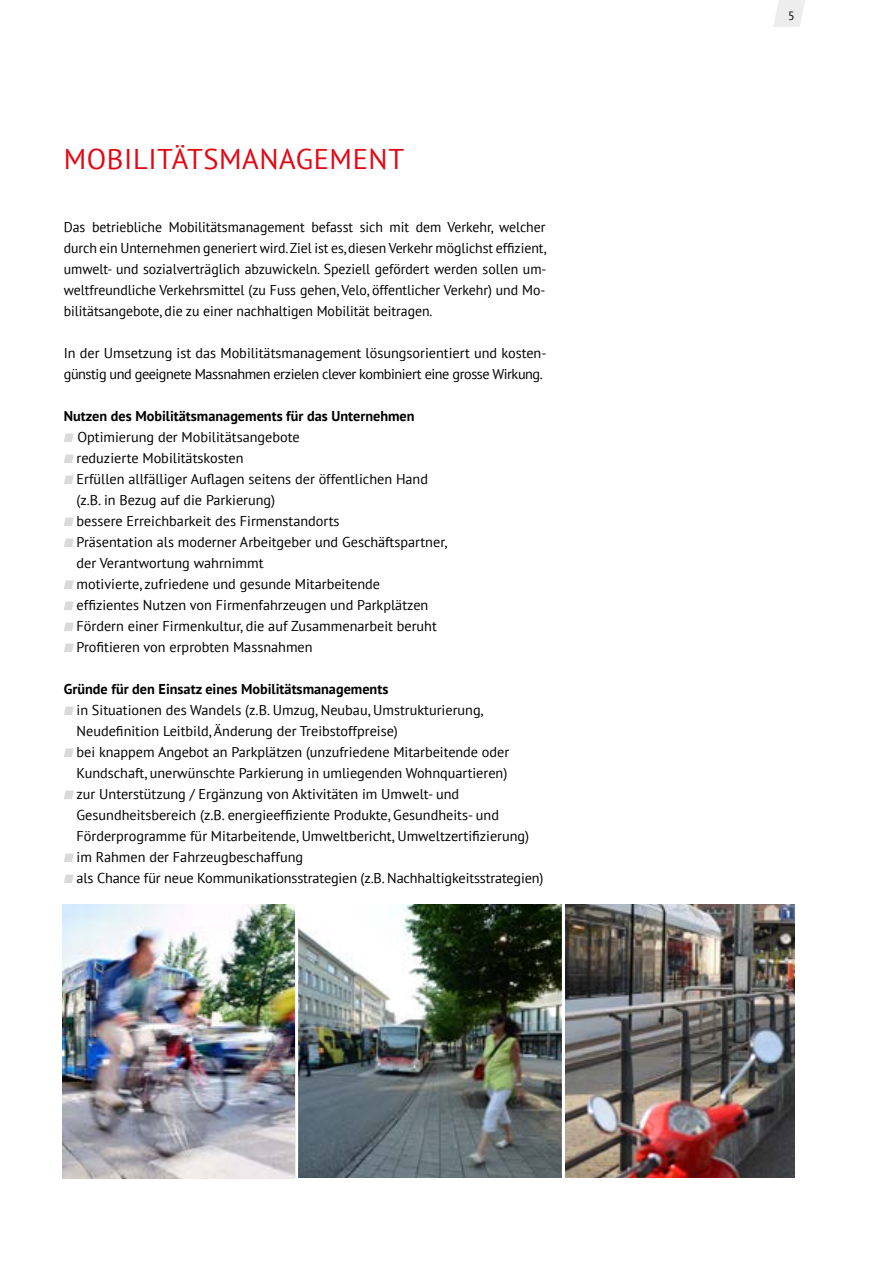
<style>
.page{position:relative;width:893px;height:1263px;background:#fff}
.page>*{position:absolute;margin:0;border:0;box-sizing:border-box;transform-origin:0 0}
.t1{font:28.5px "PT Sans";letter-spacing:.02em;color:#e30613}
.t2{font:14.25px/21px "PT Sans";color:#000}
.t3{font:14.25px/21px "PT Sans";letter-spacing:-.03em;color:#000}
.t4{font:700 14.25px "PT Sans";color:#000}
.t5{font:12px "PT Sans";color:#000}
</style>
<div class="page">
<svg style="left:773px;top:0;width:32px;height:27px"></svg>
<svg style="left:64px;top:433px;width:10px;height:9px"></svg>
<svg style="left:64px;top:454px;width:10px;height:9px"></svg>
<svg style="left:64px;top:475px;width:10px;height:9px"></svg>
<svg style="left:64px;top:517px;width:10px;height:9px"></svg>
<svg style="left:64px;top:538px;width:10px;height:9px"></svg>
<svg style="left:64px;top:580px;width:10px;height:9px"></svg>
<svg style="left:64px;top:601px;width:10px;height:9px"></svg>
<svg style="left:64px;top:622px;width:10px;height:9px"></svg>
<svg style="left:64px;top:643px;width:10px;height:9px"></svg>
<svg style="left:64px;top:706px;width:10px;height:9px"></svg>
<svg style="left:64px;top:748px;width:10px;height:9px"></svg>
<svg style="left:64px;top:790px;width:10px;height:9px"></svg>
<svg style="left:64px;top:853px;width:10px;height:9px"></svg>
<svg style="left:64px;top:874px;width:10px;height:9px"></svg>
<img style="left:298px;top:904px;width:264px;height:274px">
<img style="left:565px;top:904px;width:230px;height:274px">
<img style="left:62px;top:904px;width:232px;height:275px">
<h1 class="t1" style="left:64px;top:141px;width:342px">MOBILITÄTSMANAGEMENT</h1>
<p class="t2" style="left:64px;top:216px;width:484px;text-align:justify">Das betriebliche Mobilitätsmanagement befasst sich mit dem Verkehr, welcher durch ein Unternehmen generiert wird. Ziel ist es, diesen Verkehr möglichst effizient, umwelt- und sozialverträglich abzuwickeln. Speziell gefördert werden sollen um&shy;weltfreundliche Verkehrsmittel (zu Fuss gehen, Velo, öffentlicher Verkehr) und Mo&shy;bilitätsangebote, die zu einer nachhaltigen Mobilität beitragen.</p>
<p class="t3" style="left:64px;top:342px;width:484px">In der Umsetzung ist das Mobilitätsmanagement lösungsorientiert und kosten&shy;günstig und geeignete Massnahmen erzielen clever kombiniert eine grosse Wirkung.</p>
<p class="t4" style="left:64px;top:407px;width:352px">Nutzen des Mobilitätsmanagements für das Unternehmen</p>
<p class="t2" style="left:77px;top:426px;width:372px">Optimierung der Mobilitätsangebote<br>reduzierte Mobilitätskosten<br>Erfüllen allfälliger Auflagen seitens der öffentlichen Hand (z.B. in Bezug auf die Parkierung)<br>bessere Erreichbarkeit des Firmenstandorts<br>Präsentation als moderner Arbeitgeber und Geschäftspartner, der Verantwortung wahrnimmt<br>motivierte, zufriedene und gesunde Mitarbeitende<br>effizientes Nutzen von Firmenfahrzeugen und Parkplätzen Fördern einer Firmenkultur, die auf Zusammenarbeit beruht Profitieren von erprobten Massnahmen</p>
<p class="t4" style="left:64px;top:680px;width:326px">Gründe für den Einsatz eines Mobilitätsmanagements</p>
<p class="t2" style="left:77px;top:699px;width:468px">in Situationen des Wandels (z.B. Umzug, Neubau, Umstrukturierung, Neudefinition Leitbild, Änderung der Treibstoffpreise)<br>bei knappem Angebot an Parkplätzen (unzufriedene Mitarbeitende oder Kundschaft, unerwünschte Parkierung in umliegenden Wohnquartieren)<br>zur Unterstützung / Ergänzung von Aktivitäten im Umwelt- und Gesundheitsbereich (z.B. energieeffiziente Produkte, Gesundheits- und Förderprogramme für Mitarbeitende, Umweltbericht, Umweltzertifizierung) im Rahmen der Fahrzeugbeschaffung<br>als Chance für neue Kommunikationsstrategien (z.B. Nachhaltigkeitsstrategien)</p>
<p class="t5" style="left:788px;top:8px;width:8px">5</p>
</div>
